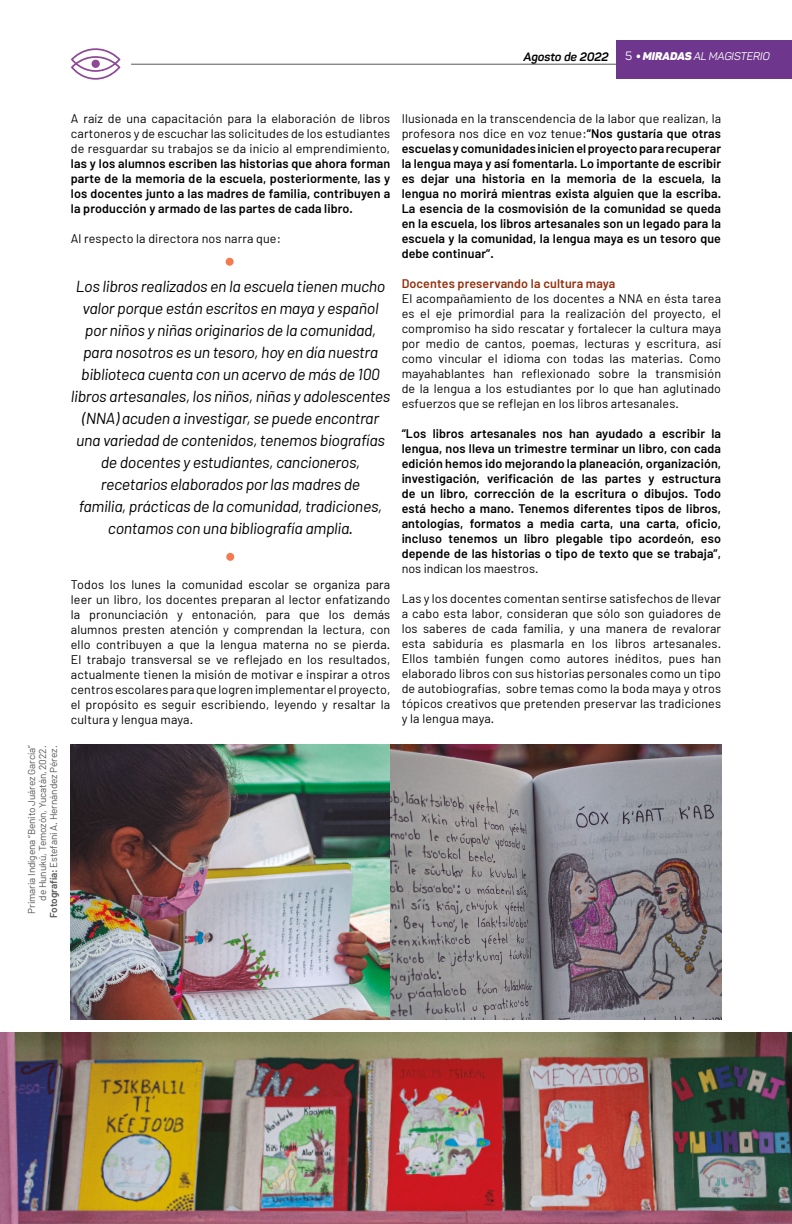
<style>
.page{position:relative;width:792px;height:1224px;background:#fff}
.page>*{position:absolute;margin:0;border:0;box-sizing:border-box;transform-origin:0 0}
.t1{font:italic 16px/22px "Barlow";letter-spacing:-.02em;color:#000;text-align:center}
.t2{font:12.5px/15px "Barlow";letter-spacing:.01em;color:#000;text-align:justify}
.t3{font:600 12.5px/15px "Barlow";letter-spacing:.01em;color:#000;text-align:justify}
.t4{font:600 12.5px "Barlow";letter-spacing:.01em;color:#92300e}
.t5{font:italic 700 12px "Panton";color:#000}
.t6{font:italic 11px "Panton";color:#fff}
.t7{font:10px/11px "Barlow";letter-spacing:-.01em;color:#575756;text-align:right}
.s1{font-style:normal;font-size:12px}
.s2{font-family:"Panton Blackitalic Caps";font-style:normal}
.s3{font-weight:600}
.s4{font-weight:400}
</style>
<div class="page">
<div style="left:616px;top:40px;width:176px;height:39px;background:#6e368c"></div>
<hr style="left:131px;top:64px;width:485px;height:1px;background:#575756">
<svg style="left:637px;top:54px;width:3px;height:4px"></svg>
<svg style="left:71px;top:48px;width:50px;height:32px"></svg>
<div style="left:92px;top:60px;width:8px;height:8px;background:#8e4896;border-radius:50%"></div>
<img style="left:0;top:1032px;width:792px;height:192px">
<div style="left:226px;top:258px;width:8px;height:8px;background:#f57a4f;border-radius:50%"></div>
<div style="left:226px;top:553px;width:8px;height:8px;background:#f57a4f;border-radius:50%"></div>
<img style="left:71px;top:744px;width:650px;height:276px">
<hr style="left:692px;top:1143px;width:1px;height:36px;background:#575756">
<p class="t5" style="left:524px;top:49px;width:87px">Agosto de 2022</p>
<p class="t6" style="left:625px;top:50px;width:146px"><span class="s1">5</span> <span class="s2">MIRADAS</span> AL MAGISTERIO</p>
<p class="t7" style="left:26px;top:918px;width:173px;rotate:-90deg">Primaria Indígena “Benito Juárez García” de Hunukú, Temozón, Yucatán, 2022.<br><span class="s3">Fotografía:</span> Estefani A. Hernández Pérez.</p>
<p class="t2" style="left:71px;top:111px;width:321px">A raíz de una capacitación para la elaboración de libros cartoneros y de escuchar las solicitudes de los estudiantes de resguardar su trabajos se da inicio al emprendimiento,</p>
<p class="t3" style="left:71px;top:156px;width:321px">las y los alumnos escriben las historias que ahora forman parte de la memoria de la escuela, posteriormente, las y los docentes junto a las madres de familia, contribuyen a la producción y armado de las partes de cada libro.</p>
<p class="t2" style="left:71px;top:231px;width:212px">Al respecto la directora nos narra que:</p>
<p class="t1" style="left:71px;top:275px;width:321px">Los libros realizados en la escuela tienen mucho valor porque están escritos en maya y español por niños y niñas originarios de la comunidad, para nosotros es un tesoro, hoy en día nuestra biblioteca cuenta con un acervo de más de 100 libros artesanales, los niños, niñas y adolescentes (NNA) acuden a investigar, se puede encontrar una variedad de contenidos, tenemos biografías de docentes y estudiantes, cancioneros, recetarios elaborados por las madres de<br>familia, prácticas de la comunidad, tradiciones, contamos con una bibliografía amplia.</p>
<p class="t2" style="left:71px;top:576px;width:321px">Todos los lunes la comunidad escolar se organiza para leer un libro, los docentes preparan al lector enfatizando la pronunciación y entonación, para que los demás alumnos presten atención y comprendan la lectura, con ello contribuyen a que la lengua materna no se pierda.<br>El trabajo transversal se ve reflejado en los resultados, actualmente tienen la misión de motivar e inspirar a otros centros escolares para que logren implementar el proyecto, el propósito es seguir escribiendo, leyendo y resaltar la cultura y lengua maya.</p>
<p class="t3" style="left:402px;top:111px;width:321px"><span class="s4">Ilusionada en la transcendencia de la labor que realizan, la profesora nos dice en voz tenue:</span>“Nos gustaría que otras escuelas y comunidades inicien el proyecto para recuperar la lengua maya y así fomentarla. Lo importante de escribir es dejar una historia en la memoria de la escuela, la lengua no morirá mientras exista alguien que la escriba.<br>La esencia de la cosmovisión de la comunidad se queda en la escuela, los libros artesanales son un legado para la escuela y la comunidad, la lengua maya es un tesoro que debe continuar”.</p>
<p class="t4" style="left:402px;top:276px;width:215px">Docentes preservando la cultura maya</p>
<p class="t2" style="left:402px;top:291px;width:321px">El acompañamiento de los docentes a NNA en ésta tarea es el eje primordial para la realización del proyecto, el compromiso ha sido rescatar y fortalecer la cultura maya por medio de cantos, poemas, lecturas y escritura, así como vincular el idioma con todas las materias. Como mayahablantes han reflexionado sobre la transmisión de la lengua a los estudiantes por lo que han aglutinado esfuerzos que se reflejan en los libros artesanales.</p>
<p class="t3" style="left:402px;top:426px;width:321px">“Los libros artesanales nos han ayudado a escribir la lengua, nos lleva un trimestre terminar un libro, con cada edición hemos ido mejorando la planeación, organización, investigación, verificación de las partes y estructura de un libro, corrección de la escritura o dibujos. Todo está hecho a mano. Tenemos diferentes tipos de libros, antologías, formatos a media carta, una carta, oficio, incluso tenemos un libro plegable tipo acordeón, eso depende de las historias o tipo de texto que se trabaja”,</p>
<p class="t2" style="left:402px;top:561px;width:138px">nos indican los maestros.</p>
<p class="t2" style="left:402px;top:591px;width:321px">Las y los docentes comentan sentirse satisfechos de llevar a cabo esta labor, consideran que sólo son guiadores de los saberes de cada familia, y una manera de revalorar esta sabiduría es plasmarla en los libros artesanales.<br>Ellos también fungen como autores inéditos, pues han elaborado libros con sus historias personales como un tipo de autobiografías, sobre temas como la boda maya y otros tópicos creativos que pretenden preservar las tradiciones y la lengua maya.</p>
</div>
